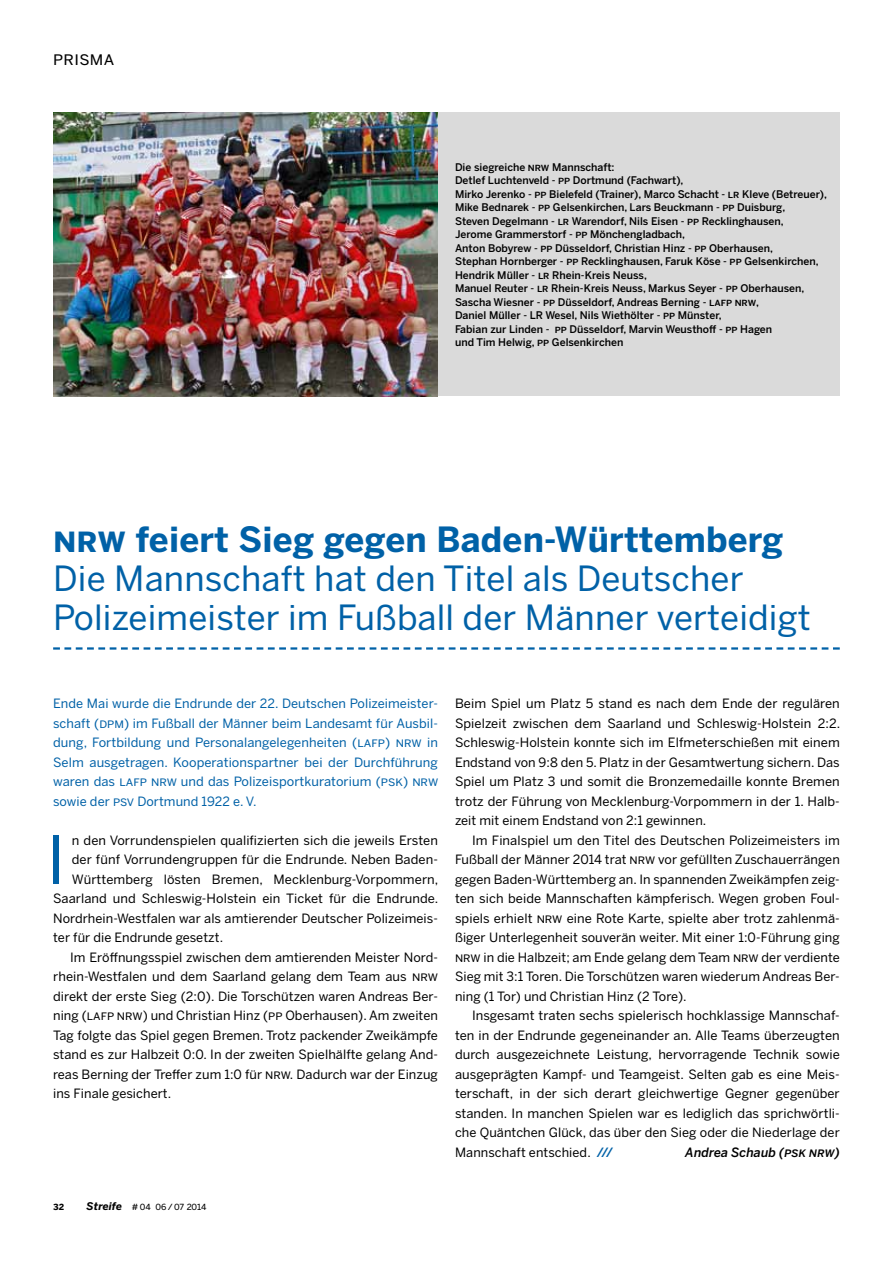
<style>
.page{position:relative;width:893px;height:1263px;background:#fff}
.page>*{position:absolute;margin:0;border:0;box-sizing:border-box;transform-origin:0 0}
.t1{font:65.4px "Benton Sans";color:#0061a7}
.t2{font:34.5px/39px "Benton Sans";letter-spacing:.005em;color:#0061a7}
.t3{font:18px "Benton Sans Regular SC";letter-spacing:.02em;color:#000}
.t4{font:12.75px/19.5px "Benton Sans";letter-spacing:.005em;color:#000;text-align:justify}
.t5{font:12.75px/19.5px "Benton Sans";letter-spacing:.005em;color:#0061a7;text-align:justify}
.t6{font:italic 500 12.75px "Benton Sans";letter-spacing:.005em;color:#000}
.t7{font:500 10.5px/13.5px "Benton Sans";color:#000}
.t8{font:10.5px "Benton Sans Regular SC";letter-spacing:-.005em;color:#000}
.t9{font:10.5px "Benton Sans Bold SC";color:#000}
.s1{font-family:"Benton Sans Medium SC";font-weight:400}
.s2{font-family:"Benton Sans Bold SC"}
.s3{font-weight:700}
.s4{font-family:"Benton Sans Regular SC"}
.s5{font-family:"Benton Sans";font-weight:700;font-style:italic}
.s6{font-weight:500;color:#0061a7}
.s7{font-family:"Benton Sans Medium Italic SC";font-weight:400;font-style:normal}
</style>
<div class="page">
<img style="left:53px;top:113px;width:385px;height:283px">
<svg style="left:53px;top:647px;width:787px;height:3px"></svg>
<div style="left:438px;top:113px;width:402px;height:283px;background:#dadada"></div>
<h3 class="t3" style="left:53px;top:47px;width:63px">PRISMA</h3>
<p class="t7" style="left:455px;top:160px;width:373px">Die siegreiche <span class="s1">NRW</span> Mannschaft:<br>Detlef Luchtenveld - <span class="s1">PP</span> Dortmund (Fachwart),<br>Mirko Jerenko - <span class="s1">PP</span> Bielefeld (Trainer), Marco Schacht - <span class="s1">LR</span> Kleve (Betreuer), Mike Bednarek - <span class="s1">PP</span> Gelsenkirchen, Lars Beuckmann - <span class="s1">PP</span> Duisburg,<br>Steven Degelmann - <span class="s1">LR</span> Warendorf, Nils Eisen - <span class="s1">PP</span> Recklinghausen,<br>Jerome Grammerstorf - <span class="s1">PP</span> Mönchengladbach,<br>Anton Bobyrew - <span class="s1">PP</span> Düsseldorf, Christian Hinz - <span class="s1">PP</span> Oberhausen,<br>Stephan Hornberger - <span class="s1">PP</span> Recklinghausen, Faruk Köse - <span class="s1">PP</span> Gelsenkirchen, Hendrik Müller - <span class="s1">LR</span> Rhein-Kreis Neuss,<br>Manuel Reuter - <span class="s1">LR</span> Rhein-Kreis Neuss, Markus Seyer - <span class="s1">PP</span> Oberhausen, Sascha Wiesner - <span class="s1">PP</span> Düsseldorf, Andreas Berning - <span class="s1">LAFP NRW</span>,<br>Daniel Müller - LR Wesel, Nils Wiethölter - <span class="s1">PP</span> Münster,<br>Fabian zur Linden - <span class="s1">PP</span> Düsseldorf, Marvin Weusthoff - <span class="s1">PP</span> Hagen<br>und Tim Helwig, <span class="s1">PP</span> Gelsenkirchen</p>
<h2 class="t2" style="left:53px;top:520px;width:759px"><span class="s2">nrw</span> <span class="s3">feiert Sieg gegen Baden-Württemberg<br></span>Die Mannschaft hat den Titel als Deutscher<br>Polizeimeister im Fußball der Männer verteidigt</h2>
<p class="t5" style="left:53px;top:693px;width:387px">Ende Mai wurde die Endrunde der 22. Deutschen Polizeimeister&shy;schaft (<span class="s4">DPM</span>) im Fußball der Männer beim Landesamt für Ausbil&shy;dung, Fortbildung und Personalangelegenheiten (<span class="s4">LAFP) NRW</span> in Selm ausgetragen. Kooperationspartner bei der Durchführung waren das <span class="s4">LAFP NRW</span> und das Polizeisportkuratorium (<span class="s4">PSK) NRW </span>sowie der <span class="s4">PSV</span> Dortmund 1922 e. V.</p>
<h1 class="t1" style="left:47px;top:821px;width:20px">I</h1>
<p class="t4" style="left:72px;top:830px;width:368px">n den Vorrundenspielen qualifizierten sich die jeweils Ersten</p>
<p class="t4" style="left:72px;top:849px;width:368px">der fünf Vorrundengruppen für die Endrunde. Neben Baden-</p>
<p class="t4" style="left:72px;top:869px;width:368px">Württemberg lösten Bremen, Mecklenburg-Vorpommern,</p>
<p class="t4" style="left:53px;top:888px;width:387px">Saarland und Schleswig-Holstein ein Ticket für die Endrunde.</p>
<p class="t4" style="left:53px;top:908px;width:386px">Nordrhein-Westfalen war als amtierender Deutscher Polizeimeis-</p>
<p class="t4" style="left:53px;top:927px;width:172px">ter für die Endrunde gesetzt.</p>
<p class="t4" style="left:70px;top:947px;width:369px">Im Eröffnungsspiel zwischen dem amtierenden Meister Nord-</p>
<p class="t4" style="left:53px;top:966px;width:386px">rhein-Westfalen und dem Saarland gelang dem Team aus <span class="s4">NRW</span></p>
<p class="t4" style="left:53px;top:986px;width:386px">direkt der erste Sieg (2:0). Die Torschützen waren Andreas Ber-</p>
<p class="t4" style="left:53px;top:1005px;width:386px">ning (<span class="s4">LAFP NRW</span>) und Christian Hinz (<span class="s4">PP</span> Oberhausen). Am zweiten</p>
<p class="t4" style="left:53px;top:1025px;width:386px">Tag folgte das Spiel gegen Bremen. Trotz packender Zweikämpfe</p>
<p class="t4" style="left:53px;top:1044px;width:386px">stand es zur Halbzeit 0:0. In der zweiten Spielhälfte gelang And-</p>
<p class="t4" style="left:53px;top:1064px;width:386px">reas Berning der Treffer zum 1:0 für <span class="s4">NRW.</span> Dadurch war der Einzug</p>
<p class="t4" style="left:53px;top:1083px;width:120px">ins Finale gesichert.</p>
<p class="t9" style="left:53px;top:1199px;width:13px">32</p>
<p class="t8" style="left:87px;top:1199px;width:121px"><span class="s5">Streife</span> #04 06/07 2014</p>
<p class="t4" style="left:455px;top:693px;width:387px">Beim Spiel um Platz 5 stand es nach dem Ende der regulären Spielzeit zwischen dem Saarland und Schleswig-Holstein 2:2.<br>Schleswig-Holstein konnte sich im Elfmeterschießen mit einem Endstand von 9:8 den 5. Platz in der Gesamtwertung sichern. Das Spiel um Platz 3 und somit die Bronzemedaille konnte Bremen trotz der Führung von Mecklenburg-Vorpommern in der 1. Halb&shy;zeit mit einem Endstand von 2:1 gewinnen.</p>
<p class="t4" style="left:455px;top:830px;width:386px;text-indent:17px">Im Finalspiel um den Titel des Deutschen Polizeimeisters im Fußball der Männer 2014 trat <span class="s4">NRW</span> vor gefüllten Zuschauerrängen gegen Baden-Württemberg an. In spannenden Zweikämpfen zeig&shy;ten sich beide Mannschaften kämpferisch. Wegen groben Foul&shy;spiels erhielt <span class="s4">NRW</span> eine Rote Karte, spielte aber trotz zahlenmä&shy;ßiger Unterlegenheit souverän weiter. Mit einer 1:0-Führung ging <span class="s4">NRW</span> in die Halbzeit; am Ende gelang dem Team <span class="s4">NRW</span> der verdiente Sieg mit 3:1 Toren. Die Torschützen waren wiederum Andreas Ber&shy;ning (1 Tor) und Christian Hinz (2 Tore).</p>
<p class="t4" style="left:455px;top:1005px;width:386px;text-indent:17px">Insgesamt traten sechs spielerisch hochklassige Mannschaf&shy;ten in der Endrunde gegeneinander an. Alle Teams überzeugten durch ausgezeichnete Leistung, hervorragende Technik sowie ausgeprägten Kampf- und Teamgeist. Selten gab es eine Meis&shy;terschaft, in der sich derart gleichwertige Gegner gegenüber standen. In manchen Spielen war es lediglich das sprichwörtli&shy;che Quäntchen Glück, das über den Sieg oder die Niederlage der Mannschaft entschied. <span class="s6">///</span></p>
<p class="t6" style="left:685px;top:1144px;width:156px">Andrea Schaub (<span class="s7">PSK NRW</span>)</p>
</div>
